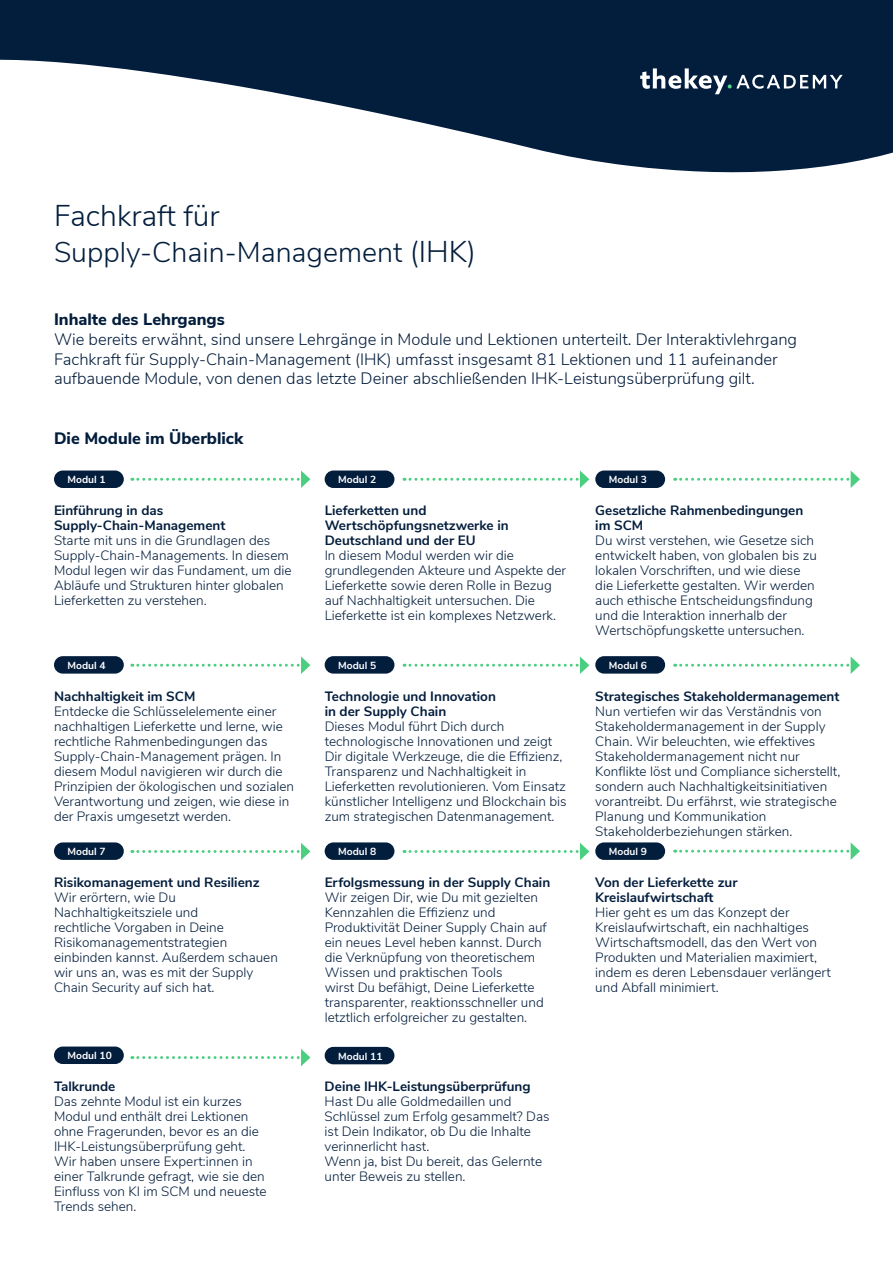
<style>
.page{position:relative;width:893px;height:1263px;background:#fff}
.page>*{position:absolute;margin:0;border:0;box-sizing:border-box;transform-origin:0 0}
.t1{font:300 30px "Nunito Sans";color:#031d3c}
.t2{font:300 28.5px "Nunito Sans";color:#031d3c}
.t3{font:300 16.5px/19.8px "Nunito Sans";color:#031d3c}
.t4{font:800 16.5px "Nunito Sans";color:#031d3c}
.t5{font:300 13.5px/15px "Nunito Sans";color:#031d3c}
.t6{font:700 13.5px/15px "Nunito Sans";color:#031d3c}
.t7{font:700 10.2px "Nunito Sans";color:#fff}
.s1{font-size:30px}
</style>
<div class="page">
<svg style="left:0;top:0;width:893px;height:172px;fill:#031d3c"></svg>
<svg style="left:640px;top:68px;width:203px;height:26px"></svg>
<div style="left:54px;top:470px;width:70px;height:18px;background:#031d3c;border-radius:9px"></div>
<div style="left:54px;top:656px;width:70px;height:18px;background:#031d3c;border-radius:9px"></div>
<div style="left:54px;top:842px;width:70px;height:18px;background:#031d3c;border-radius:9px"></div>
<div style="left:54px;top:1046px;width:70px;height:18px;background:#031d3c;border-radius:9px"></div>
<div style="left:325px;top:470px;width:69px;height:18px;background:#031d3c;border-radius:9px"></div>
<div style="left:325px;top:656px;width:69px;height:18px;background:#031d3c;border-radius:9px"></div>
<div style="left:325px;top:842px;width:69px;height:18px;background:#031d3c;border-radius:9px"></div>
<div style="left:325px;top:1047px;width:69px;height:17px;background:#031d3c;border-radius:9px"></div>
<div style="left:595px;top:470px;width:70px;height:18px;background:#031d3c;border-radius:9px"></div>
<div style="left:595px;top:656px;width:70px;height:18px;background:#031d3c;border-radius:9px"></div>
<div style="left:595px;top:842px;width:70px;height:18px;background:#031d3c;border-radius:9px"></div>
<svg style="left:132px;top:470px;width:178px;height:18px"></svg>
<svg style="left:132px;top:656px;width:178px;height:18px"></svg>
<svg style="left:132px;top:843px;width:178px;height:17px"></svg>
<svg style="left:132px;top:1049px;width:178px;height:17px"></svg>
<svg style="left:404px;top:470px;width:185px;height:18px"></svg>
<svg style="left:404px;top:656px;width:185px;height:18px"></svg>
<svg style="left:404px;top:843px;width:185px;height:17px"></svg>
<svg style="left:675px;top:470px;width:185px;height:18px"></svg>
<svg style="left:675px;top:656px;width:185px;height:18px"></svg>
<svg style="left:675px;top:842px;width:185px;height:18px"></svg>
<h1 class="t1" style="left:54px;top:194px;width:167px">Fachkraft für</h1>
<h2 class="t2" style="left:54px;top:231px;width:424px">Supply-Chain-Management <span class="s1">(IHK)</span></h2>
<p class="t4" style="left:54px;top:313px;width:172px">Inhalte des Lehrgangs</p>
<p class="t3" style="left:54px;top:328px;width:745px">Wie bereits erwähnt, sind unsere Lehrgänge in Module und Lektionen unterteilt. Der Interaktivlehrgang<br>Fachkraft für Supply-Chain-Management (IHK) umfasst insgesamt 81 Lektionen und 11 aufeinander aufbauende Module, von denen das letzte Deiner abschließenden IHK-Leistungsüberprüfung gilt.</p>
<p class="t4" style="left:54px;top:426px;width:191px">Die Module im Überblick</p>
<p class="t7" style="left:68px;top:472px;width:40px">Modul 1</p>
<p class="t7" style="left:338px;top:472px;width:40px">Modul 2</p>
<p class="t7" style="left:609px;top:472px;width:40px">Modul 3</p>
<p class="t6" style="left:54px;top:502px;width:173px">Einführung in das<br>Supply-Chain-Management</p>
<p class="t5" style="left:54px;top:534px;width:239px">Starte mit uns in die Grundlagen des Supply-Chain-Managements. In diesem Modul legen wir das Fundament, um die Abläufe und Strukturen hinter globalen Lieferketten zu verstehen.</p>
<p class="t6" style="left:325px;top:502px;width:186px">Lieferketten und<br>Wertschöpfungsnetzwerke in<br>Deutschland und der EU</p>
<p class="t5" style="left:325px;top:549px;width:243px">In diesem Modul werden wir die grundlegenden Akteure und Aspekte der Lieferkette sowie deren Rolle in Bezug auf Nachhaltigkeit untersuchen. Die Lieferkette ist ein komplexes Netzwerk.</p>
<p class="t6" style="left:595px;top:502px;width:209px">Gesetzliche Rahmenbedingungen im SCM</p>
<p class="t5" style="left:595px;top:534px;width:223px">Du wirst verstehen, wie Gesetze sich entwickelt haben, von globalen bis zu lokalen Vorschriften, und wie diese die Lieferkette gestalten. Wir werden auch ethische Entscheidungsfindung und die Interaktion innerhalb der Wertschöpfungskette untersuchen.</p>
<p class="t7" style="left:68px;top:658px;width:40px">Modul 4</p>
<p class="t7" style="left:338px;top:658px;width:40px">Modul 5</p>
<p class="t7" style="left:609px;top:658px;width:40px">Modul 6</p>
<p class="t6" style="left:54px;top:688px;width:143px">Nachhaltigkeit im SCM</p>
<p class="t5" style="left:54px;top:703px;width:242px">Entdecke die Schlüsselelemente einer nachhaltigen Lieferkette und lerne, wie rechtliche Rahmenbedingungen das Supply-Chain-Management prägen. In diesem Modul navigieren wir durch die Prinzipien der ökologischen und sozialen Verantwortung und zeigen, wie diese in der Praxis umgesetzt werden.</p>
<p class="t7" style="left:68px;top:844px;width:40px">Modul 7</p>
<p class="t6" style="left:54px;top:874px;width:207px">Risikomanagement und Resilienz</p>
<p class="t5" style="left:54px;top:889px;width:225px">Wir erörtern, wie Du<br>Nachhaltigkeitsziele und<br>rechtliche Vorgaben in Deine<br>Risikomanagementstrategien einbinden kannst. Außerdem schauen wir uns an, was es mit der Supply<br>Chain Security auf sich hat.</p>
<p class="t6" style="left:325px;top:688px;width:173px">Technologie und Innovation in der Supply Chain</p>
<p class="t5" style="left:325px;top:718px;width:244px">Dieses Modul führt Dich durch technologische Innovationen und zeigt Dir digitale Werkzeuge, die die Effizienz, Transparenz und Nachhaltigkeit in Lieferketten revolutionieren. Vom Einsatz künstlicher Intelligenz und Blockchain bis zum strategischen Datenmanagement.</p>
<p class="t7" style="left:338px;top:844px;width:40px">Modul 8</p>
<p class="t6" style="left:325px;top:874px;width:227px">Erfolgsmessung in der Supply Chain</p>
<p class="t5" style="left:325px;top:889px;width:224px">Wir zeigen Dir, wie Du mit gezielten Kennzahlen die Effizienz und Produktivität Deiner Supply Chain auf ein neues Level heben kannst. Durch die Verknüpfung von theoretischem Wissen und praktischen Tools<br>wirst Du befähigt, Deine Lieferkette transparenter, reaktionsschneller und letztlich erfolgreicher zu gestalten.</p>
<p class="t6" style="left:595px;top:688px;width:246px">Strategisches Stakeholdermanagement</p>
<p class="t5" style="left:595px;top:703px;width:247px">Nun vertiefen wir das Verständnis von Stakeholdermanagement in der Supply Chain. Wir beleuchten, wie effektives Stakeholdermanagement nicht nur Konflikte löst und Compliance sicherstellt, sondern auch Nachhaltigkeitsinitiativen vorantreibt. Du erfährst, wie strategische Planung und Kommunikation Stakeholderbeziehungen stärken.</p>
<p class="t6" style="left:595px;top:874px;width:144px">Von der Lieferkette zur<br>Kreislaufwirtschaft</p>
<p class="t5" style="left:595px;top:906px;width:237px">Hier geht es um das Konzept der Kreislaufwirtschaft, ein nachhaltiges Wirtschaftsmodell, das den Wert von Produkten und Materialien maximiert, indem es deren Lebensdauer verlängert und Abfall minimiert.</p>
<p class="t7" style="left:609px;top:844px;width:40px">Modul 9</p>
<p class="t7" style="left:68px;top:1048px;width:46px">Modul 10</p>
<p class="t7" style="left:338px;top:1049px;width:46px">Modul 11</p>
<p class="t6" style="left:54px;top:1078px;width:63px">Talkrunde</p>
<p class="t5" style="left:54px;top:1095px;width:214px">Das zehnte Modul ist ein kurzes<br>Modul und enthält drei Lektionen ohne Fragerunden, bevor es an die<br>IHK-Leistungsüberprüfung geht.<br>Wir haben unsere Expert:innen in einer Talkrunde gefragt, wie sie den<br>Einfluss von KI im SCM und neueste<br>Trends sehen.</p>
<p class="t6" style="left:325px;top:1078px;width:207px">Deine IHK-Leistungsüberprüfung</p>
<p class="t5" style="left:325px;top:1095px;width:226px">Hast Du alle Goldmedaillen und<br>Schlüssel zum Erfolg gesammelt? Das ist Dein Indikator, ob Du die Inhalte verinnerlicht hast.<br>Wenn ja, bist Du bereit, das Gelernte unter Beweis zu stellen.</p>
</div>
